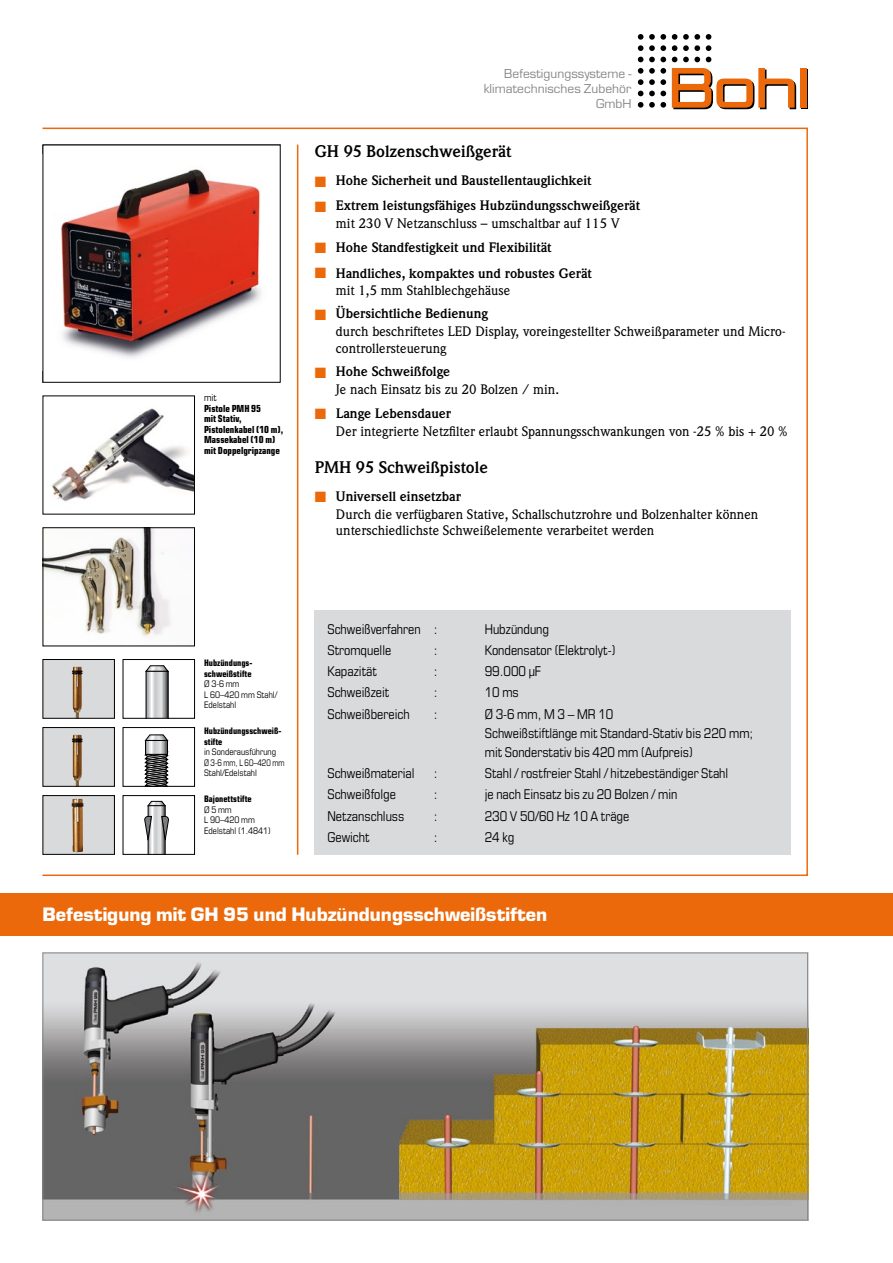
<style>
.page{position:relative;width:893px;height:1263px;background:#fff}
.page>*{position:absolute;margin:0;border:0;box-sizing:border-box;transform-origin:0 0}
.t1{font:700 18px "Eurostile";color:#fff}
.t2{font:700 16.5px "Weidemann";color:#000}
.t3{font:500 13.5px/18px "Weidemann";color:#000}
.t4{font:condensed 13.5px/19.2px "Eurostile";color:#000}
.t5{font:700 13.5px/18px "Weidemann";color:#000;text-align:center}
.t6{font:12px/15px "Eurostile";letter-spacing:.005em;color:#87888a;text-align:right}
.t7{font:700 condensed 9.75px/10.5px "Eurostile";color:#000}
.t8{font:condensed 9.75px "Eurostile";color:#000}
.t9{font:condensed 9px/10.5px "Eurostile";color:#000}
.t10{font:700 condensed 9px/10.5px "Eurostile";color:#000}
.s1{color:#eb690b}
.s2{font-weight:500}
.s3{font-weight:700}
</style>
<div class="page">
<img style="left:45px;top:529px;width:126px;height:108px">
<div style="left:43px;top:527px;width:152px;height:119px;border:1px solid #000"></div>
<svg style="left:638px;top:57px;width:5px;height:5px"></svg>
<svg style="left:638px;top:34px;width:5px;height:17px"></svg>
<svg style="left:638px;top:68px;width:5px;height:17px"></svg>
<svg style="left:638px;top:91px;width:5px;height:5px"></svg>
<svg style="left:638px;top:102px;width:5px;height:6px"></svg>
<svg style="left:649px;top:57px;width:17px;height:5px"></svg>
<svg style="left:649px;top:34px;width:17px;height:17px"></svg>
<svg style="left:649px;top:68px;width:17px;height:17px"></svg>
<svg style="left:649px;top:91px;width:17px;height:5px"></svg>
<svg style="left:649px;top:102px;width:17px;height:6px"></svg>
<svg style="left:672px;top:57px;width:5px;height:5px"></svg>
<svg style="left:672px;top:34px;width:5px;height:17px"></svg>
<svg style="left:683px;top:57px;width:17px;height:5px"></svg>
<svg style="left:683px;top:34px;width:17px;height:17px"></svg>
<svg style="left:706px;top:57px;width:5px;height:5px"></svg>
<svg style="left:706px;top:34px;width:5px;height:17px"></svg>
<div style="left:801px;top:70px;width:7px;height:39px;background:#eb690b"></div>
<svg style="left:672px;top:68px;width:124px;height:41px"></svg>
<div style="left:800px;top:68px;width:6px;height:40px;background:#eb690b"></div>
<div style="left:0;top:893px;width:893px;height:42px;background:#eb690b"></div>
<hr style="left:297px;top:145px;width:1px;height:710px;background:#eb690b">
<img style="left:60px;top:169px;width:202px;height:189px">
<svg style="left:145px;top:665px;width:24px;height:52px"></svg>
<div style="left:123px;top:659px;width:72px;height:60px;border:1px solid #000"></div>
<div style="left:43px;top:659px;width:71px;height:59px;background:#d9dadb"></div>
<img style="left:72px;top:667px;width:11px;height:50px">
<div style="left:43px;top:659px;width:72px;height:60px;border:1px solid #000"></div>
<svg style="left:145px;top:734px;width:24px;height:51px"></svg>
<div style="left:145px;top:740px;width:23px;height:15px;border:1px solid #000"></div>
<div style="left:123px;top:727px;width:72px;height:60px;border:1px solid #000"></div>
<div style="left:43px;top:727px;width:71px;height:59px;background:#d9dadb"></div>
<img style="left:72px;top:735px;width:11px;height:50px">
<div style="left:43px;top:727px;width:72px;height:60px;border:1px solid #000"></div>
<svg style="left:144px;top:801px;width:25px;height:52px"></svg>
<div style="left:123px;top:795px;width:72px;height:60px;border:1px solid #000"></div>
<div style="left:43px;top:795px;width:71px;height:59px;background:#d9dadb"></div>
<img style="left:71px;top:799px;width:13px;height:53px">
<div style="left:43px;top:795px;width:72px;height:60px;border:1px solid #000"></div>
<img style="left:52px;top:408px;width:141px;height:94px">
<img style="left:45px;top:954px;width:354px;height:264px">
<img style="left:399px;top:954px;width:407px;height:264px">
<div style="left:315px;top:610px;width:476px;height:245px;background:#d9dadb"></div>
<div style="left:43px;top:952px;width:765px;height:268px;border:1px solid #87888a"></div>
<p class="t8" style="left:204px;top:392px;width:14px">mit</p>
<p class="t7" style="left:204px;top:403px;width:81px">Pistole PMH 95<br>mit Stativ,<br>Pistolenkabel (10 m),<br>Massekabel (10 m) mit Doppelgripzange</p>
<p class="t6" style="left:484px;top:66px;width:149px">Befestigungssysteme - klimatechnisches Zubehör<br>GmbH</p>
<p class="t2" style="left:315px;top:142px;width:198px">GH 95 Bolzenschweißgerät</p>
<p class="t5" style="left:315px;top:172px;width:278px"><span class="s1">■</span> Hohe Sicherheit und Baustellentauglichkeit</p>
<p class="t5" style="left:315px;top:197px;width:327px"><span class="s1">■</span> Extrem leistungsfähiges Hubzündungsschweißgerät <span class="s2">mit 230 V Netzanschluss – umschaltbar auf 115 V</span></p>
<p class="t5" style="left:315px;top:238px;width:238px"><span class="s1">■</span> Hohe Standfestigkeit und Flexibilität</p>
<p class="t5" style="left:336px;top:265px;width:258px;line-height:16.5px;text-align:left;text-indent:-21px"><span class="s1">■</span> Handliches, kompaktes und robustes Gerät <span class="s2">mit 1,5 mm Stahlblechgehäuse</span></p>
<p class="t3" style="left:336px;top:305px;width:451px;text-indent:-21px"><span class="s1">■</span> <span class="s3">Übersichtliche Bedienung<br></span>durch beschriftetes LED Display, voreingestellter Schweißparameter und Micro-</p>
<p class="t3" style="left:336px;top:339px;width:112px">controllersteuerung</p>
<p class="t3" style="left:336px;top:363px;width:225px;text-indent:-21px"><span class="s1">■</span> <span class="s3">Hohe Schweißfolge<br></span>Je nach Einsatz bis zu 20 Bolzen / min.</p>
<p class="t3" style="left:336px;top:404px;width:453px;text-indent:-21px"><span class="s1">■</span> <span class="s3">Lange Lebensdauer<br></span>Der integrierte Netzfilter erlaubt Spannungsschwankungen von -25 % bis + 20 %</p>
<p class="t2" style="left:315px;top:458px;width:175px">PMH 95 Schweißpistole</p>
<p class="t3" style="left:336px;top:487px;width:424px;text-indent:-21px"><span class="s1">■</span> <span class="s3">Universell einsetzbar<br></span>Durch die verfügbaren Stative, Schallschutzrohre und Bolzenhalter können</p>
<p class="t3" style="left:336px;top:522px;width:320px">unterschiedlichste Schweißelemente verarbeitet werden</p>
<p class="t10" style="left:204px;top:657px;width:50px">Hubzündungs&shy;schweißstifte</p>
<p class="t9" style="left:204px;top:678px;width:75px">Ø 3-6 mm<br>L 60–420 mm Stahl/<br>Edelstahl</p>
<p class="t10" style="left:204px;top:725px;width:79px">Hubzündungsschweiß&shy;stifte</p>
<p class="t9" style="left:204px;top:746px;width:82px">in Sonderausführung<br>Ø 3-6 mm, L 60–420 mm<br>Stahl/Edelstahl</p>
<p class="t10" style="left:204px;top:794px;width:49px">Bajonettstifte</p>
<p class="t9" style="left:204px;top:804px;width:68px">Ø 5 mm<br>L 90–420 mm<br>Edelstahl (1.4841)</p>
<p class="t4" style="left:327px;top:619px;width:112px">Schweißverfahren :</p>
<p class="t4" style="left:485px;top:619px;width:66px">Hubzündung</p>
<p class="t4" style="left:327px;top:640px;width:65px">Stromquelle</p>
<p class="t4" style="left:434px;top:640px;width:5px">:</p>
<p class="t4" style="left:485px;top:640px;width:132px">Kondensator (Elektrolyt-)</p>
<p class="t4" style="left:327px;top:661px;width:51px">Kapazität</p>
<p class="t4" style="left:434px;top:661px;width:5px">:</p>
<p class="t4" style="left:485px;top:661px;width:58px">99.000 µF</p>
<p class="t4" style="left:327px;top:683px;width:64px">Schweißzeit</p>
<p class="t4" style="left:434px;top:683px;width:5px">:</p>
<p class="t4" style="left:485px;top:683px;width:36px">10 ms</p>
<p class="t4" style="left:327px;top:704px;width:84px">Schweißbereich</p>
<p class="t4" style="left:434px;top:704px;width:5px">:</p>
<p class="t4" style="left:485px;top:704px;width:270px">Ø 3-6 mm, M 3 – MR 10<br>Schweißstiftlänge mit Standard-Stativ bis 220 mm; mit Sonderstativ bis 420 mm (Aufpreis)</p>
<p class="t4" style="left:327px;top:763px;width:89px">Schweißmaterial</p>
<p class="t4" style="left:434px;top:763px;width:5px">:</p>
<p class="t4" style="left:485px;top:763px;width:245px">Stahl / rostfreier Stahl / hitzebeständiger Stahl</p>
<p class="t4" style="left:327px;top:785px;width:70px">Schweißfolge</p>
<p class="t4" style="left:434px;top:785px;width:5px">:</p>
<p class="t4" style="left:485px;top:785px;width:194px">je nach Einsatz bis zu 20 Bolzen / min</p>
<p class="t4" style="left:327px;top:806px;width:79px">Netzanschluss</p>
<p class="t4" style="left:434px;top:806px;width:5px">:</p>
<p class="t4" style="left:485px;top:806px;width:146px">230 V 50/60 Hz 10 A träge</p>
<p class="t4" style="left:327px;top:827px;width:44px">Gewicht</p>
<p class="t4" style="left:434px;top:827px;width:5px">:</p>
<p class="t4" style="left:485px;top:827px;width:31px">24 kg</p>
<h1 class="t1" style="left:43px;top:904px;width:506px">Befestigung mit GH 95 und Hubzündungsschweißstiften</h1>
</div>
